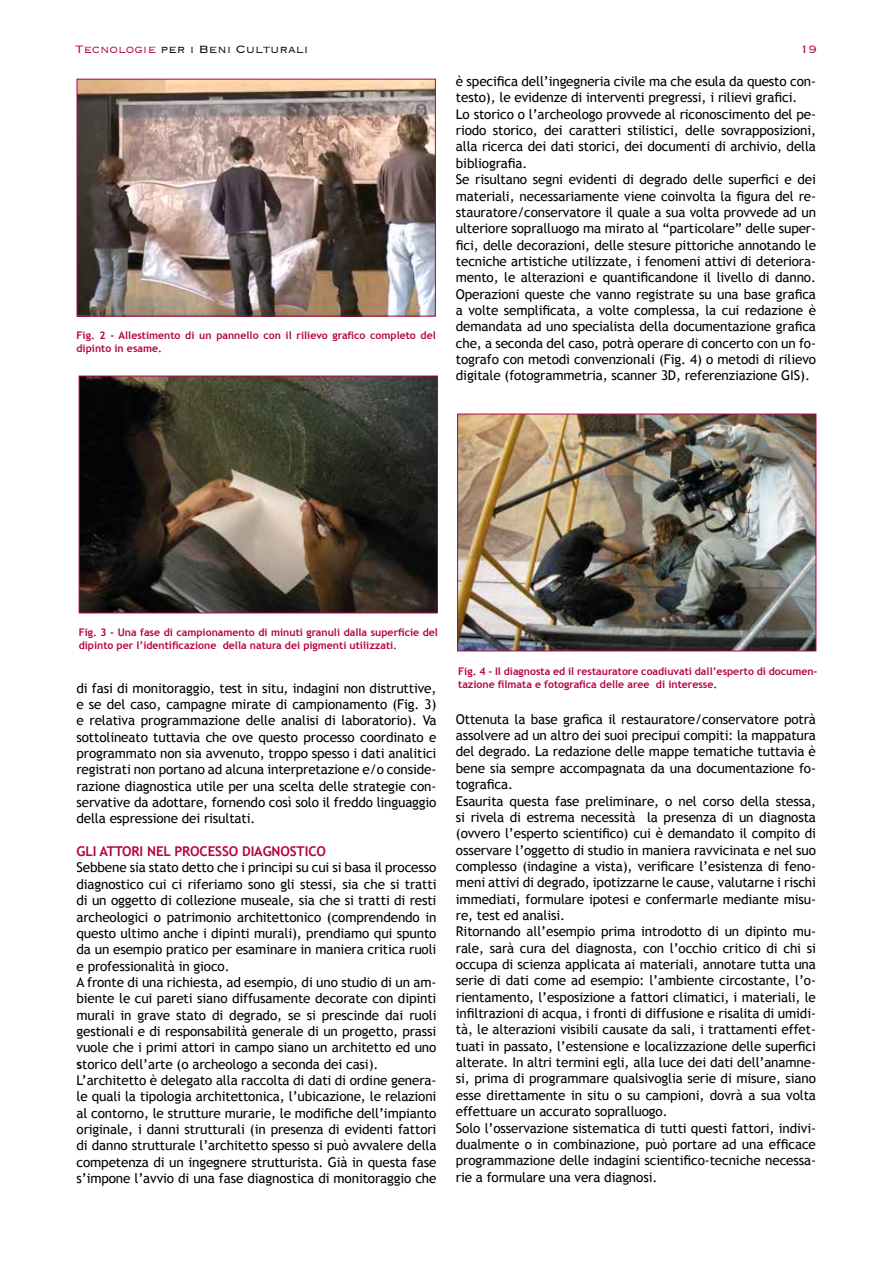
<style>
.page{position:relative;width:893px;height:1263px;background:#fff}
.page>*{position:absolute;margin:0;border:0;box-sizing:border-box;transform-origin:0 0}
.t1{font:300 14.1px "Copperplate";color:#000}
.t2{font:300 14.1px "Copperplate";color:#b40247}
.t3{font:13.5px/16.4px "Trebuchet MS";letter-spacing:-.01em;color:#000}
.t4{font:700 13.5px "Trebuchet MS";letter-spacing:-.01em;color:#b40247}
.t5{font:700 10.5px/12.6px "Trebuchet MS";color:#b40247}
.s1{color:#b40247}
.s2{font-weight:700}
</style>
<div class="page">
<img style="left:79px;top:81px;width:355px;height:234px">
<div style="left:77px;top:79px;width:359px;height:238px;border:1px solid #b40247"></div>
<img style="left:81px;top:378px;width:355px;height:233px">
<div style="left:79px;top:376px;width:359px;height:237px;border:1px solid #b40247"></div>
<img style="left:459px;top:416px;width:355px;height:233px">
<div style="left:457px;top:414px;width:359px;height:237px;border:1px solid #b40247"></div>
<p class="t1" style="left:75px;top:40px;width:235px"><span class="s1">Tecnologie</span> per i Beni Culturali</p>
<p class="t2" style="left:800px;top:40px;width:19px">19</p>
<p class="t5" style="left:77px;top:329px;width:361px">Fig. 2 - Allestimento di un pannello con il rilievo grafico completo del dipinto in esame.</p>
<p class="t3" style="left:456px;top:73px;width:362px">è specifica dell’ingegneria civile ma che esula da questo con&shy;testo), le evidenze di interventi pregressi, i rilievi grafici.<br>Lo storico o l’archeologo provvede al riconoscimento del pe&shy;riodo storico, dei caratteri stilistici, delle sovrapposizioni, alla ricerca dei dati storici, dei documenti di archivio, della bibliografia.<br>Se risultano segni evidenti di degrado delle superfici e dei materiali, necessariamente viene coinvolta la figura del re&shy;stauratore/conservatore il quale a sua volta provvede ad un ulteriore sopralluogo ma mirato al “particolare” delle super&shy;fici, delle decorazioni, delle stesure pittoriche annotando le tecniche artistiche utilizzate, i fenomeni attivi di deteriora&shy;mento, le alterazioni e quantificandone il livello di danno.<br>Operazioni queste che vanno registrate su una base grafica a volte semplificata, a volte complessa, la cui redazione è demandata ad uno specialista della documentazione grafica che, a seconda del caso, potrà operare di concerto con un fo&shy;tografo con metodi convenzionali (Fig. 4) o metodi di rilievo digitale (fotogrammetria, scanner 3D, referenziazione GIS).</p>
<p class="t5" style="left:79px;top:626px;width:361px">Fig. 3 - Una fase di campionamento di minuti granuli dalla superficie del dipinto per l’identificazione della natura dei pigmenti utilizzati.</p>
<p class="t3" style="left:77px;top:680px;width:361px;text-align:justify">di fasi di monitoraggio, test in situ, indagini non distruttive, e se del caso, campagne mirate di campionamento (Fig. 3) e relativa programmazione delle analisi di laboratorio). Va sottolineato tuttavia che ove questo processo coordinato e programmato non sia avvenuto, troppo spesso i dati analitici registrati non portano ad alcuna interpretazione e/o conside&shy;razione diagnostica utile per una scelta delle strategie con&shy;servative da adottare, fornendo così solo il freddo linguaggio della espressione dei risultati.</p>
<p class="t4" style="left:77px;top:843px;width:251px">GLI ATTORI NEL PROCESSO DIAGNOSTICO</p>
<p class="t3" style="left:77px;top:860px;width:361px">Sebbene sia stato detto che i principi su cui si basa il processo diagnostico cui ci riferiamo sono gli stessi, sia che si tratti di un oggetto di collezione museale, sia che si tratti di resti archeologici o patrimonio architettonico (comprendendo in questo ultimo anche i dipinti murali), prendiamo qui spunto da un esempio pratico per esaminare in maniera critica ruoli e professionalità in gioco.<br>A fronte di una richiesta, ad esempio, di uno studio di un am&shy;biente le cui pareti siano diffusamente decorate con dipinti murali in grave stato di degrado, se si prescinde dai ruoli gestionali e di responsabilità generale di un progetto, prassi vuole che i primi attori in campo siano un architetto ed uno <span class="s2">s</span>torico dell’arte (o archeologo a seconda dei casi).<br>L’architetto è delegato alla raccolta di dati di ordine genera&shy;le quali la tipologia architettonica, l’ubicazione, le relazioni al contorno, le strutture murarie, le modifiche dell’impianto originale, i danni strutturali (in presenza di evidenti fattori di danno strutturale l’architetto spesso si può avvalere della competenza di un ingegnere strutturista. Già in questa fase s’impone l’avvio di una fase diagnostica di monitoraggio che</p>
<p class="t5" style="left:458px;top:665px;width:361px">Fig. 4 - Il diagnosta ed il restauratore coadiuvati dall’esperto di documen&shy;tazione filmata e fotografica delle aree di interesse.</p>
<p class="t3" style="left:456px;top:711px;width:362px">Ottenuta la base grafica il restauratore/conservatore potrà assolvere ad un altro dei suoi precipui compiti: la mappatura del degrado. La redazione delle mappe tematiche tuttavia è bene sia sempre accompagnata da una documentazione fo&shy;tografica.<br>Esaurita questa fase preliminare, o nel corso della stessa, si rivela di estrema necessità la presenza di un diagnosta (ovvero l’esperto scientifico) cui è demandato il compito di osservare l’oggetto di studio in maniera ravvicinata e nel suo complesso (indagine a vista), verificare l’esistenza di feno&shy;meni attivi di degrado, ipotizzarne le cause, valutarne i rischi immediati, formulare ipotesi e confermarle mediante misu&shy;re, test ed analisi.<br>Ritornando all’esempio prima introdotto di un dipinto mu&shy;rale, sarà cura del diagnosta, con l’occhio critico di chi si occupa di scienza applicata ai materiali, annotare tutta una serie di dati come ad esempio: l’ambiente circostante, l’o&shy;rientamento, l’esposizione a fattori climatici, i materiali, le infiltrazioni di acqua, i fronti di diffusione e risalita di umidi&shy;tà, le alterazioni visibili causate da sali, i trattamenti effet&shy;tuati in passato, l’estensione e localizzazione delle superfici alterate. In altri termini egli, alla luce dei dati dell’anamne&shy;si, prima di programmare qualsivoglia serie di misure, siano esse direttamente in situ o su campioni, dovrà a sua volta effettuare un accurato sopralluogo.<br>Solo l’osservazione sistematica di tutti questi fattori, indivi&shy;dualmente o in combinazione, può portare ad una efficace programmazione delle indagini scientifico-tecniche necessa&shy;rie a formulare una vera diagnosi.</p>
</div>
